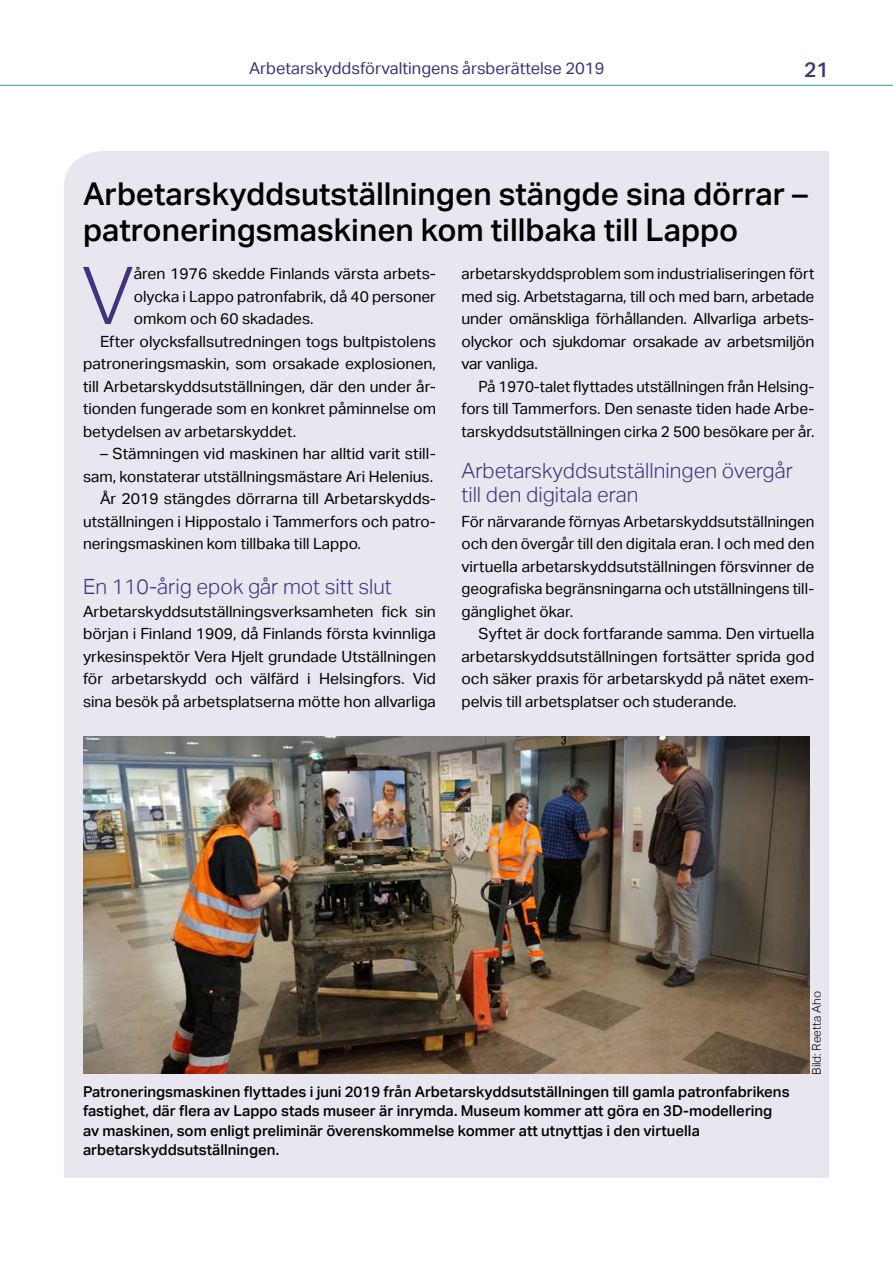
<style>
.page{position:relative;width:893px;height:1263px;background:#fff}
.page>*{position:absolute;margin:0;border:0;box-sizing:border-box;transform-origin:0 0}
.Alkuleipis_anf3{font:300 79.95px "Aktiv Grotesk";color:#41317e}
.nosto_ots{font:500 31.5px/36px "Aktiv Grotesk";color:#000}
.Väliotsikko_toinen_t{font:300 21px/24px "Aktiv Grotesk";color:#41317e}
.t1{font:500 21px "Aktiv Grotesk";color:#41317e}
.t2{font:16.5px "Aktiv Grotesk";color:#41317e}
.Leipis{font:15.45px/22.5px "Aktiv Grotesk";color:#000;text-align:justify}
.Alkuleipis{font:15.45px/22.5px "Aktiv Grotesk";color:#000;text-align:justify}
.Alkuleipis_anf3-2{font:15.45px/22.5px "Aktiv Grotesk";color:#000;text-align:justify}
.Kuvateksti{font:500 15px/19.5px "Aktiv Grotesk";color:#000}
.Kuvaaja{font:300 12px "Aktiv Grotesk";color:#000}
</style>
<div class="page">
<hr style="left:0;top:85px;width:893px;height:1px;background:#3c9bd6">
<div style="left:64px;top:151px;width:765px;height:1027px;background:#e8e6ef"></div>
<img style="left:83px;top:736px;width:726px;height:338px">
<p class="t2" style="left:249px;top:59px;width:357px">Arbetarskyddsförvaltingens årsberättelse 2019</p>
<h3 class="t1" style="left:804px;top:58px;width:26px">21</h3>
<h3 class="nosto_ots" style="left:83px;top:177px;width:726px">Arbetarskyddsutställningen stängde sina dörrar – patroneringsmaskinen kom tillbaka till Lappo</h3>
<p class="Alkuleipis_anf3" style="left:82px;top:250px;width:53px">V</p>
<p class="Alkuleipis_anf3-2" style="left:134px;top:262px;width:304px">åren 1976 skedde Finlands värsta arbets&shy;olycka i Lappo patronfabrik, då 40 personer omkom och 60 skadades.</p>
<p class="Leipis" style="left:83px;top:330px;width:354px;text-align:left;text-indent:17px">Efter olycksfallsutredningen togs bultpistolens patroneringsmaskin, som orsakade explosionen, till Arbetarskyddsutställningen, där den under år-- tionden fungerade som en konkret påminnelse om betydelsen av arbetarskyddet.</p>
<p class="Leipis" style="left:83px;top:442px;width:354px;text-align:right">– Stämningen vid maskinen har alltid varit still&shy;sam, konstaterar utställningsmästare Ari Helenius.</p>
<p class="Leipis" style="left:83px;top:487px;width:354px;text-indent:17px">År 2019 stängdes dörrarna till Arbetarskydds&shy;utställningen i Hippostalo i Tammerfors och patro&shy;neringsmaskinen kom tillbaka till Lappo.</p>
<h4 class="Väliotsikko_toinen_t" style="left:83px;top:575px;width:310px">En 110-årig epok går mot sitt slut</h4>
<p class="Alkuleipis" style="left:83px;top:600px;width:354px">Arbetarskyddsutställningsverksamheten fick sin början i Finland 1909, då Finlands första kvinnliga yrkesinspektör Vera Hjelt grundade Utställningen för arbetarskydd och välfärd i Helsingfors. Vid sina besök på arbetsplatserna mötte hon allvarliga</p>
<p class="Alkuleipis" style="left:461px;top:262px;width:354px">arbetarskyddsproblem som industrialiseringen fört med sig. Arbetstagarna, till och med barn, arbetade under omänskliga förhållanden. Allvarliga arbets&shy;olyckor och sjukdomar orsakade av arbetsmiljön var vanliga.</p>
<p class="Leipis" style="left:461px;top:375px;width:354px;text-indent:17px">På 1970-talet flyttades utställningen från Helsing&shy;fors till Tammerfors. Den senaste tiden hade Arbe&shy;tarskyddsutställningen cirka 2 500 besökare per år.</p>
<h4 class="Väliotsikko_toinen_t" style="left:461px;top:458px;width:333px">Arbetarskyddsutställningen övergår till den digitala eran</h4>
<p class="Alkuleipis" style="left:461px;top:510px;width:354px">För närvarande förnyas Arbetarskyddsutställningen och den övergår till den digitala eran. I och med den virtuella arbetarskyddsutställningen försvinner de geografiska begränsningarna och utställningens till&shy;gänglighet ökar.</p>
<p class="Leipis" style="left:461px;top:622px;width:354px;text-indent:17px">Syftet är dock fortfarande samma. Den virtuella arbetarskyddsutställningen fortsätter sprida god och säker praxis för arbetarskydd på nätet exem&shy;pelvis till arbetsplatser och studerande.</p>
<p class="Kuvaaja" style="left:810px;top:1075px;width:85px;rotate:-90deg">Bild: Reetta Aho</p>
<p class="Kuvateksti" style="left:83px;top:1082px;width:708px">Patroneringsmaskinen flyttades i juni 2019 från Arbetarskyddsutställningen till gamla patronfabrikens fastighet, där flera av Lappo stads museer är inrymda. Museum kommer att göra en 3D-modellering av maskinen, som enligt preliminär överenskommelse kommer att utnyttjas i den virtuella arbetarskyddsutställningen.</p>
</div>
